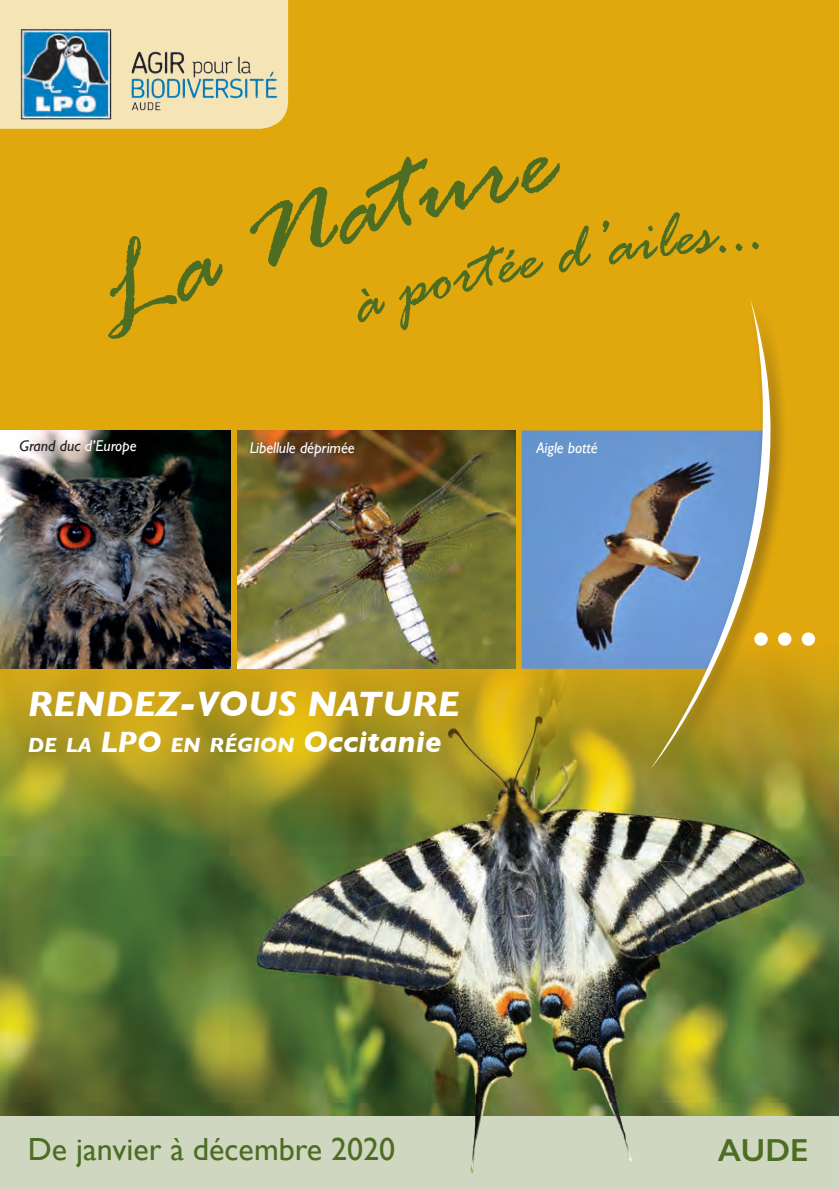
<style>
.page{position:relative;width:839px;height:1190px;background:#fff}
.page>*{position:absolute;margin:0;border:0;box-sizing:border-box;transform-origin:0 0}
.t1{font:italic 700 36px "Gill Sans";color:#fff}
.t2{font:32px "Gill Sans";color:#4d6d23}
.t3{font:600 32px "Gill Sans";color:#4d6d23}
.t4{font:italic 700 21px "Gill Sans";color:#fff}
.t5{font:italic 15.6px "Gill Sans";letter-spacing:-.005em;color:#fff}
.t6{font:italic 15.6px "Gill Sans";color:#231f20}
.s1{color:#fff}
.s2{font-size:30px}
</style>
<div class="page">
<div style="left:0;top:0;width:838px;height:1190px;background:#e1a80e"></div>
<img style="left:0;top:610px;width:838px;height:506px">
<div style="left:0;top:1116px;width:838px;height:74px;background:#cfd7c1"></div>
<img style="left:0;top:430px;width:230px;height:238px">
<img style="left:237px;top:430px;width:278px;height:238px">
<img style="left:521px;top:430px;width:125px;height:180px">
<div style="left:646px;top:296px;width:141px;height:486px;background:#231f20;opacity:.5"></div>
<svg style="left:650px;top:298px;width:179px;height:471px"></svg>
<img style="left:332px;top:610px;width:403px;height:564px">
<svg style="left:0;top:0;width:288px;height:129px;background:#c8cbb1"></svg>
<p class="t6" style="left:20px;top:436px;width:118px">Grand duc <span class="s1">d’Europe</span></p>
<p class="t5" style="left:250px;top:438px;width:106px">Libellule déprimée</p>
<p class="t5" style="left:536px;top:438px;width:62px">Aigle botté</p>
<p class="t1" style="left:28px;top:682px;width:433px">RENDEZ-VOUS NATURE</p>
<p class="t4" style="left:28px;top:732px;width:415px">DE LA <span class="s2">LPO</span> EN RÉGION <span class="s2">Occitanie</span></p>
<p class="t2" style="left:28px;top:1130px;width:368px">De janvier à décembre 2020</p>
<p class="t3" style="left:717px;top:1130px;width:92px">AUDE</p>
</div>
